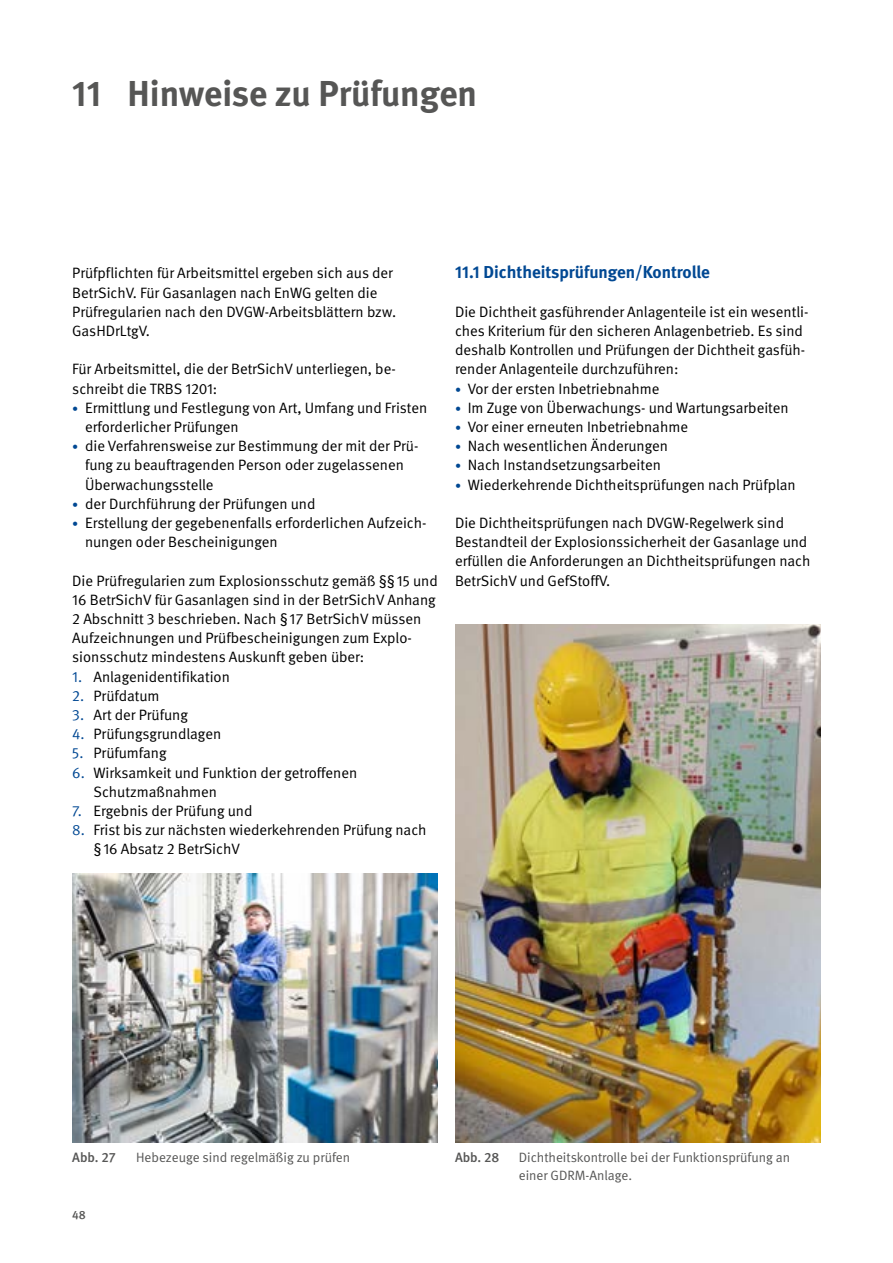
<style>
.page{position:relative;width:893px;height:1263px;background:#fff}
.page>*{position:absolute;margin:0;border:0;box-sizing:border-box;transform-origin:0 0}
.t1{font:700 36px "DGUV Meta";color:#565655}
.t2{font:700 17.25px "DGUV Meta";color:#004893}
.t3{font:15px/19.2px "DGUV Meta";color:#000}
.t4{font:13.5px/18px "DGUV Meta";color:#565655}
.t5{font:500 13.5px "DGUV Meta";letter-spacing:-.005em;color:#565655}
.t6{font:500 12px "DGUV Meta";color:#565655}
.s1{font-size:12px;color:#004893}
.s2{color:#004893}
</style>
<div class="page">
<img style="left:72px;top:874px;width:366px;height:268px">
<img style="left:455px;top:624px;width:366px;height:518px">
<h1 class="t1" style="left:72px;top:72px;width:406px">11 Hinweise zu Prüfungen</h1>
<p class="t3" style="left:72px;top:264px;width:325px">Prüfpflichten für Arbeitsmittel ergeben sich aus der BetrSichV. Für Gasanlagen nach EnWG gelten die Prüfregularien nach den DVGW-Arbeitsblättern bzw.<br>GasHDrLtgV.</p>
<p class="t3" style="left:72px;top:360px;width:325px">Für Arbeitsmittel, die der BetrSichV unterliegen, be&shy;schreibt die TRBS 1201:</p>
<p class="t3" style="left:85px;top:398px;width:344px;text-indent:-13px"><span class="s1">•</span> Ermittlung und Festlegung von Art, Umfang und Fristen erforderlicher Prüfungen</p>
<p class="t3" style="left:85px;top:437px;width:335px;text-indent:-13px"><span class="s1">•</span> die Verfahrensweise zur Bestimmung der mit der Prü&shy;fung zu beauftragenden Person oder zugelassenen<br>Überwachungsstelle</p>
<p class="t3" style="left:72px;top:494px;width:245px"><span class="s1">•</span> der Durchführung der Prüfungen und</p>
<p class="t3" style="left:85px;top:514px;width:343px;text-indent:-13px"><span class="s1">•</span> Erstellung der gegebenenfalls erforderlichen Aufzeich&shy;nungen oder Bescheinigungen</p>
<p class="t3" style="left:72px;top:571px;width:367px">Die Prüfregularien zum Explosionsschutz gemäß §§15 und 16 BetrSichV für Gasanlagen sind in der BetrSichV Anhang 2 Abschnitt 3 beschrieben. Nach §17 BetrSichV müssen Aufzeichnungen und Prüfbescheinigungen zum Explo&shy;sionsschutz mindestens Auskunft geben über:</p>
<p class="t3" style="left:72px;top:667px;width:159px"><span class="s2">1.</span> Anlagenidentifikation</p>
<p class="t3" style="left:72px;top:686px;width:89px"><span class="s2">2.</span> Prüfdatum</p>
<p class="t3" style="left:72px;top:706px;width:117px"><span class="s2">3.</span> Art der Prüfung</p>
<p class="t3" style="left:72px;top:725px;width:150px"><span class="s2">4.</span> Prüfungsgrundlagen</p>
<p class="t3" style="left:72px;top:744px;width:96px"><span class="s2">5.</span> Prüfumfang</p>
<p class="t3" style="left:94px;top:763px;width:265px;text-indent:-21px"><span class="s2">6.</span> Wirksamkeit und Funktion der getroffenen<br>Schutzmaßnahmen</p>
<p class="t3" style="left:72px;top:802px;width:182px"><span class="s2">7.</span> Ergebnis der Prüfung und</p>
<p class="t3" style="left:94px;top:821px;width:334px;text-indent:-21px"><span class="s2">8.</span> Frist bis zur nächsten wiederkehrenden Prüfung nach §16 Absatz 2 BetrSichV</p>
<p class="t2" style="left:455px;top:262px;width:256px">11.1 Dichtheitsprüfungen/Kontrolle</p>
<p class="t3" style="left:455px;top:302px;width:355px">Die Dichtheit gasführender Anlagenteile ist ein wesentli&shy;ches Kriterium für den sicheren Anlagenbetrieb. Es sind deshalb Kontrollen und Prüfungen der Dichtheit gasfüh&shy;render Anlagenteile durchzuführen:</p>
<p class="t3" style="left:455px;top:379px;width:206px"><span class="s1">•</span> Vor der ersten Inbetriebnahme</p>
<p class="t3" style="left:455px;top:398px;width:335px"><span class="s1">•</span> Im Zuge von Überwachungs- und Wartungsarbeiten</p>
<p class="t3" style="left:455px;top:418px;width:235px"><span class="s1">•</span> Vor einer erneuten Inbetriebnahme</p>
<p class="t3" style="left:455px;top:437px;width:214px"><span class="s1">•</span> Nach wesentlichen Änderungen</p>
<p class="t3" style="left:455px;top:456px;width:207px"><span class="s1">•</span> Nach Instandsetzungsarbeiten</p>
<p class="t3" style="left:455px;top:475px;width:342px"><span class="s1">•</span> Wiederkehrende Dichtheitsprüfungen nach Prüfplan</p>
<p class="t3" style="left:455px;top:514px;width:357px">Die Dichtheitsprüfungen nach DVGW-Regelwerk sind Bestandteil der Explosionssicherheit der Gasanlage und erfüllen die Anforderungen an Dichtheitsprüfungen nach BetrSichV und GefStoffV.</p>
<p class="t5" style="left:72px;top:1149px;width:45px">Abb. 27</p>
<p class="t4" style="left:136px;top:1148px;width:216px">Hebezeuge sind regelmäßig zu prüfen</p>
<p class="t6" style="left:72px;top:1208px;width:15px">48</p>
<p class="t5" style="left:455px;top:1149px;width:46px">Abb. 28</p>
<p class="t4" style="left:519px;top:1148px;width:273px">Dichtheitskontrolle bei der Funktionsprüfung an einer GDRM-Anlage.</p>
</div>
